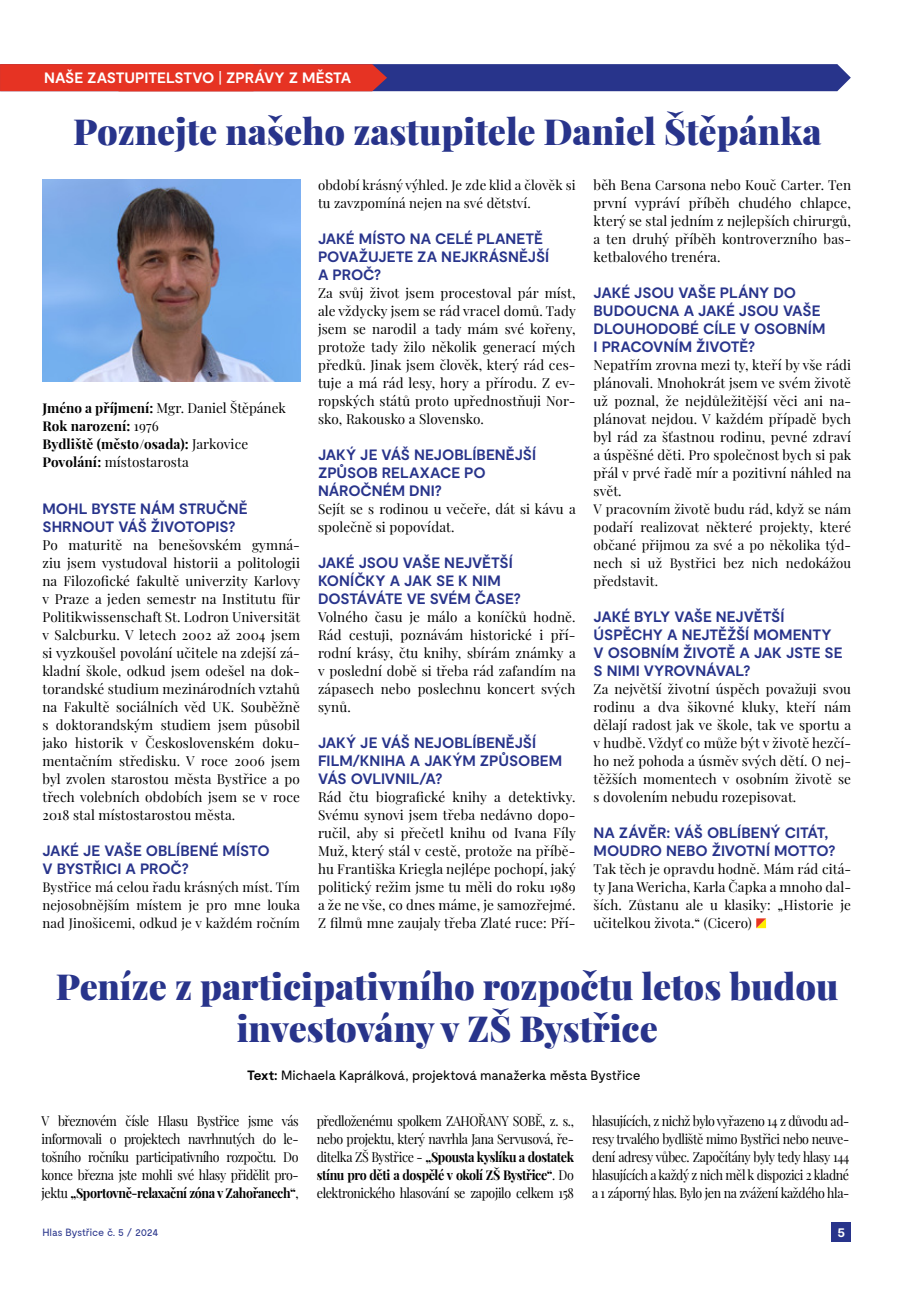
<style>
.page{position:relative;width:915px;height:1306px;background:#fff}
.page>*{position:absolute;margin:0;border:0;box-sizing:border-box;transform-origin:0 0}
.t1{font:900 36px/42px "Playfair Display";color:#28348b;text-align:center}
.t2{font:700 15px/18px "Moderat";letter-spacing:-.005em;color:#28348b}
.t3{font:700 15px "Moderat";letter-spacing:-.01em;color:#fff}
.t4{font:13.5px/18px "Playfair Display";letter-spacing:.01em;color:#000;text-align:justify}
.t5{font:13.5px/18px "Playfair Display";letter-spacing:.01em;color:#000;text-align:justify;scale:.92 1}
.t6{font:700 13.5px/18px "Playfair Display";letter-spacing:.01em;color:#000}
.t7{font:13.5px "Moderat";letter-spacing:-.035em;color:#000}
.t8{font:700 13.5px "Moderat";color:#fff}
.t9{font:13.2px/18px "Playfair Display";letter-spacing:.01em;color:#000;text-align:justify}
.t10{font:10.5px "Moderat";letter-spacing:-.035em;color:#28348b}
.s1{font-weight:400}
.s2{font-weight:700}
</style>
<div class="page">
<div style="left:831px;top:1222px;width:19px;height:20px;background:#28348b"></div>
<svg style="left:0;top:64px;width:850px;height:27px;background:#7e355d"></svg>
<svg style="left:756px;top:918px;width:9px;height:10px"></svg>
<img style="left:43px;top:179px;width:257px;height:203px">
<p class="t3" style="left:44px;top:69px;width:308px">NAŠE ZASTUPITELSTVO <span class="s1">|</span> ZPRÁVY Z MĚSTA</p>
<h1 class="t1" style="left:73px;top:107px;width:749px">Poznejte našeho zastupitele Daniel Štěpánka</h1>
<p class="t4" style="left:593px;top:175px;width:259px">běh Bena Carsona nebo Kouč Carter. Ten první vypráví příběh chudého chlapce, který se stal jedním z nejlepších chirurgů, a ten druhý příběh kontroverzního bas&shy;ketbalového trenéra.</p>
<p class="t2" style="left:593px;top:284px;width:233px">JAKÉ JSOU VAŠE PLÁNY DO<br>BUDOUCNA A JAKÉ JSOU VAŠE<br>DLOUHODOBÉ CÍLE V OSOBNÍM<br>I PRACOVNÍM ŽIVOTĚ?</p>
<p class="t4" style="left:593px;top:355px;width:259px">Nepatřím zrovna mezi ty, kteří by vše rádi plánovali. Mnohokrát jsem ve svém životě už poznal, že nejdůležitější věci ani na&shy;plánovat nejdou. V každém případě bych byl rád za šťastnou rodinu, pevné zdraví a úspěšné děti. Pro společnost bych si pak přál v prvé řadě mír a pozitivní náhled na svět.</p>
<p class="t9" style="left:593px;top:499px;width:259px">V pracovním životě budu rád, když se nám podaří realizovat některé projekty, které občané přijmou za své a po několika týd&shy;nech si už Bystřici bez nich nedokážou představit.</p>
<p class="t2" style="left:593px;top:608px;width:250px">JAKÉ BYLY VAŠE NEJVĚTŠÍ<br>ÚSPĚCHY A NEJTĚŽŠÍ MOMENTY<br>V OSOBNÍM ŽIVOTĚ A JAK JSTE SE<br>S NIMI VYROVNÁVAL?</p>
<p class="t4" style="left:593px;top:679px;width:259px">Za největší životní úspěch považuji svou rodinu a dva šikovné kluky, kteří nám dělají radost jak ve škole, tak ve sportu a v hudbě. Vždyť co může být v životě hezčí&shy;ho než pohoda a úsměv svých dětí. O nej&shy;těžších momentech v osobním životě se s dovolením nebudu rozepisovat.</p>
<p class="t2" style="left:593px;top:824px;width:243px">NA ZÁVĚR: VÁŠ OBLÍBENÝ CITÁT,<br>MOUDRO NEBO ŽIVOTNÍ MOTTO?</p>
<p class="t4" style="left:593px;top:859px;width:259px">Tak těch je opravdu hodně. Mám rád citá&shy;ty Jana Wericha, Karla Čapka a mnoho dal&shy;ších. Zůstanu ale u klasiky: „Historie je učitelkou života.“ (Cicero)</p>
<h1 class="t1" style="left:56px;top:962px;width:783px">Peníze z participativního rozpočtu letos budou investovány v ZŠ Bystřice</h1>
<p class="t9" style="left:318px;top:175px;width:259px">období krásný výhled. Je zde klid a člověk si tu zavzpomíná nejen na své dětství.</p>
<p class="t2" style="left:318px;top:230px;width:233px">JAKÉ MÍSTO NA CELÉ PLANETĚ<br>POVAŽUJETE ZA NEJKRÁSNĚJŠÍ<br>A PROČ?</p>
<p class="t4" style="left:318px;top:283px;width:259px">Za svůj život jsem procestoval pár míst, ale vždycky jsem se rád vracel domů. Tady jsem se narodil a tady mám své kořeny, protože tady žilo několik generací mých předků. Jinak jsem člověk, který rád ces&shy;tuje a má rád lesy, hory a přírodu. Z ev&shy;ropských států proto upřednostňuji Nor&shy;sko, Rakousko a Slovensko.</p>
<p class="t2" style="left:318px;top:446px;width:219px">JAKÝ JE VÁŠ NEJOBLÍBENĚJŠÍ<br>ZPŮSOB RELAXACE PO<br>NÁROČNÉM DNI?</p>
<p class="t4" style="left:318px;top:499px;width:259px">Sejít se s rodinou u večeře, dát si kávu a společně si popovídat.</p>
<p class="t2" style="left:318px;top:554px;width:204px">JAKÉ JSOU VAŠE NEJVĚTŠÍ<br>KONÍČKY A JAK SE K NIM<br>DOSTÁVÁTE VE SVÉM ČASE?</p>
<p class="t4" style="left:318px;top:607px;width:259px">Volného času je málo a koníčků hodně.<br>Rád cestuji, poznávám historické i pří&shy;rodní krásy, čtu knihy, sbírám známky a v poslední době si třeba rád zafandím na zápasech nebo poslechnu koncert svých synů.</p>
<p class="t2" style="left:318px;top:734px;width:245px">JAKÝ JE VÁŠ NEJOBLÍBENĚJŠÍ<br>FILM/KNIHA A JAKÝM ZPŮSOBEM<br>VÁS OVLIVNIL/A?</p>
<p class="t4" style="left:318px;top:787px;width:259px">Rád čtu biografické knihy a detektivky.<br>Svému synovi jsem třeba nedávno dopo&shy;ručil, aby si přečetl knihu od Ivana Fíly Muž, který stál v cestě, protože na příbě&shy;hu Františka Kriegla nejlépe pochopí, jaký politický režim jsme tu měli do roku 1989 a že ne vše, co dnes máme, je samozřejmé.<br>Z filmů mne zaujaly třeba Zlaté ruce: Pří-</p>
<p class="t6" style="left:42px;top:398px;width:245px">Jméno a příjmení: <span class="s1">Mgr. Daniel Štěpánek<br></span>Rok narození: <span class="s1">1976<br></span>Bydliště (město/osada): <span class="s1">Jarkovice<br></span>Povolání: <span class="s1">místostarosta</span></p>
<p class="t2" style="left:42px;top:500px;width:207px">MOHL BYSTE NÁM STRUČNĚ<br>SHRNOUT VÁŠ ŽIVOTOPIS?</p>
<p class="t4" style="left:42px;top:535px;width:259px">Po maturitě na benešovském gymná&shy;ziu jsem vystudoval historii a politologii na Filozofické fakultě univerzity Karlovy v Praze a jeden semestr na Institutu für Politikwissenschaft St. Lodron Universität v Salcburku. V letech 2002 až 2004 jsem si vyzkoušel povolání učitele na zdejší zá&shy;kladní škole, odkud jsem odešel na dok&shy;torandské studium mezinárodních vztahů na Fakultě sociálních věd UK. Souběžně s doktorandským studiem jsem působil jako historik v Československém doku&shy;mentačním středisku. V roce 2006 jsem byl zvolen starostou města Bystřice a po třech volebních obdobích jsem se v roce 2018 stal místostarostou města.</p>
<p class="t2" style="left:42px;top:842px;width:229px">JAKÉ JE VAŠE OBLÍBENÉ MÍSTO<br>V BYSTŘICI A PROČ?</p>
<p class="t9" style="left:42px;top:877px;width:259px">Bystřice má celou řadu krásných míst. Tím nejosobnějším místem je pro mne louka nad Jinošicemi, odkud je v každém ročním</p>
<p class="t7" style="left:247px;top:1067px;width:395px"><span class="s2">Text:</span> Michaela Kaprálková, projektová manažerka města Bystřice</p>
<p class="t5" style="left:41px;top:1111px;width:281px">V březnovém čísle Hlasu Bystřice jsme vás informovali o projektech navrhnutých do le&shy;tošního ročníku participativního rozpočtu. Do konce března jste mohli své hlasy přidělit pro&shy;jektu <span class="s2">„Sportovně-relaxační zóna v Zahořanech“</span>,</p>
<p class="t5" style="left:316px;top:1111px;width:281px">předloženému spolkem ZAHOŘANY SOBĚ, z. s., nebo projektu, který navrhla Jana Servusová, ře&shy;ditelka ZŠ Bystřice - <span class="s2">„Spousta kyslíku a dostatek stínu pro děti a dospělé v okolí ZŠ Bystřice“</span>. Do elektronického hlasování se zapojilo celkem 158</p>
<p class="t5" style="left:591px;top:1111px;width:281px">hlasujících, z nichž bylo vyřazeno 14 z důvodu ad&shy;resy trvalého bydliště mimo Bystřici nebo neuve&shy;dení adresy vůbec. Započítány byly tedy hlasy 144 hlasujících a každý z nich měl k dispozici 2 kladné a 1 záporný hlas. Bylo jen na zvážení každého hla-</p>
<p class="t10" style="left:43px;top:1226px;width:117px">Hlas Bystřice č. 5 / 2024</p>
<p class="t8" style="left:837px;top:1224px;width:9px">5</p>
</div>
